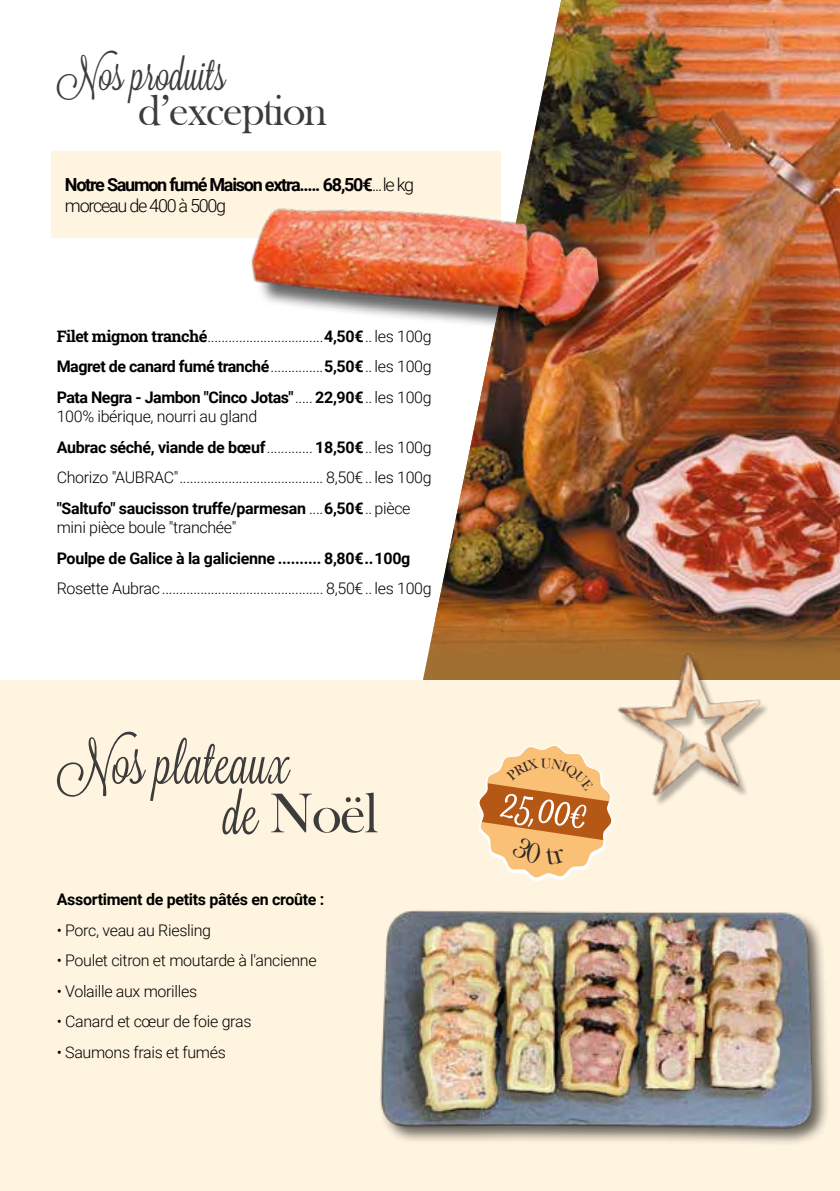
<style>
.page{position:relative;width:840px;height:1191px;background:#fff}
.page>*{position:absolute;margin:0;border:0;box-sizing:border-box;transform-origin:0 0}
.t1{font:58px "Lavanderia";color:#3c3c3b}
.t2{font:58px "Bask Old Face";color:#3c3c3b}
.t3{font:52px "Lavanderia";color:#fff}
.t4{font:44px "Lavanderia";color:#3c3c3b}
.t5{font:44px "Bask Old Face";letter-spacing:-.03em;color:#3c3c3b}
.t6{font:700 18px/21.6px "Roboto";letter-spacing:-.07em;color:#000}
.t7{font:300 16px/30.6px "Roboto";letter-spacing:-.02em;color:#000;text-align:justify}
.t8{font:700 16px "Roboto";letter-spacing:-.02em;color:#000}
.s1{font-weight:300}
.s2{font-family:"Roboto Slab";font-weight:700}
.s3{font-weight:700}
.s4{font-family:"Lavanderia"}
</style>
<div class="page">
<div style="left:51px;top:152px;width:449px;height:86px;background:#fff4e0"></div>
<img style="left:428px;top:0;width:411px;height:670px">
<div style="left:256px;top:213px;width:366px;height:137px;background:#000;opacity:.6"></div>
<img style="left:237px;top:143px;width:369px;height:249px">
<div style="left:0;top:680px;width:839px;height:511px;background:#fff4e0"></div>
<img style="left:606px;top:641px;width:166px;height:163px">
<img style="left:380px;top:910px;width:447px;height:233px">
<svg style="left:477px;top:744px;width:137px;height:137px"></svg>
<h3 class="t4" style="left:57px;top:49px;width:170px">Nos produits</h3>
<h3 class="t5" style="left:138px;top:86px;width:190px">d’exception</h3>
<p class="t6" style="left:65px;top:173px;width:350px">Notre Saumon fumé Maison extra..... 68,50€<span class="s1">...le kg morceau de 400 à 500g</span></p>
<p class="t7" style="left:57px;top:320px;width:376px"><span class="s2">Filet mignon tranch</span><span class="s3">é</span>.................................<span class="s3">4,50€</span>.. les 100g <span class="s3">Magret de canard fumé tranché</span>...............<span class="s3">5,50€</span>.. les 100g <span class="s3">Pata Negra - Jambon "Cinco Jotas"</span>..... <span class="s3">22,90€</span>.. les 100g</p>
<p class="t7" style="left:57px;top:400px;width:376px;text-align:left">100% ibérique, nourri au gland<br><span class="s3">Aubrac séché, viande de bœuf</span>............. <span class="s3">18,50€</span>.. les 100g Chorizo "AUBRAC"......................................... 8,50€.. les 100g <span class="s3">"Saltufo" saucisson truffe/parmesan</span> ....<span class="s3">6,50€</span>..pièce</p>
<p class="t7" style="left:57px;top:511px;width:181px">mini pièce boule "tranchée"</p>
<p class="t8" style="left:57px;top:546px;width:355px">Poulpe de Galice à la galicienne .......... 8,80€..100g</p>
<p class="t7" style="left:57px;top:572px;width:376px">Rosette Aubrac.............................................. 8,50€.. les 100g</p>
<h1 class="t1" style="left:57px;top:729px;width:234px">Nos plateaux</h1>
<h1 class="t2" style="left:223px;top:781px;width:156px"><span class="s4">de</span> Noël</h1>
<p class="t8" style="left:57px;top:888px;width:269px">Assortiment de petits pâtés en croûte :</p>
<p class="t7" style="left:57px;top:914px;width:156px">• Porc, veau au Riesling</p>
<p class="t7" style="left:57px;top:944px;width:261px">• Poulet citron et moutarde à l'ancienne</p>
<p class="t7" style="left:57px;top:975px;width:142px">• Volaille aux morilles</p>
<p class="t7" style="left:57px;top:1006px;width:196px">• Canard et cœur de foie gras</p>
<p class="t7" style="left:57px;top:1036px;width:170px">• Saumons frais et fumés</p>
<h2 class="t3" style="left:508px;top:768px;width:86px;rotate:9deg">25,00€</h2>
</div>
